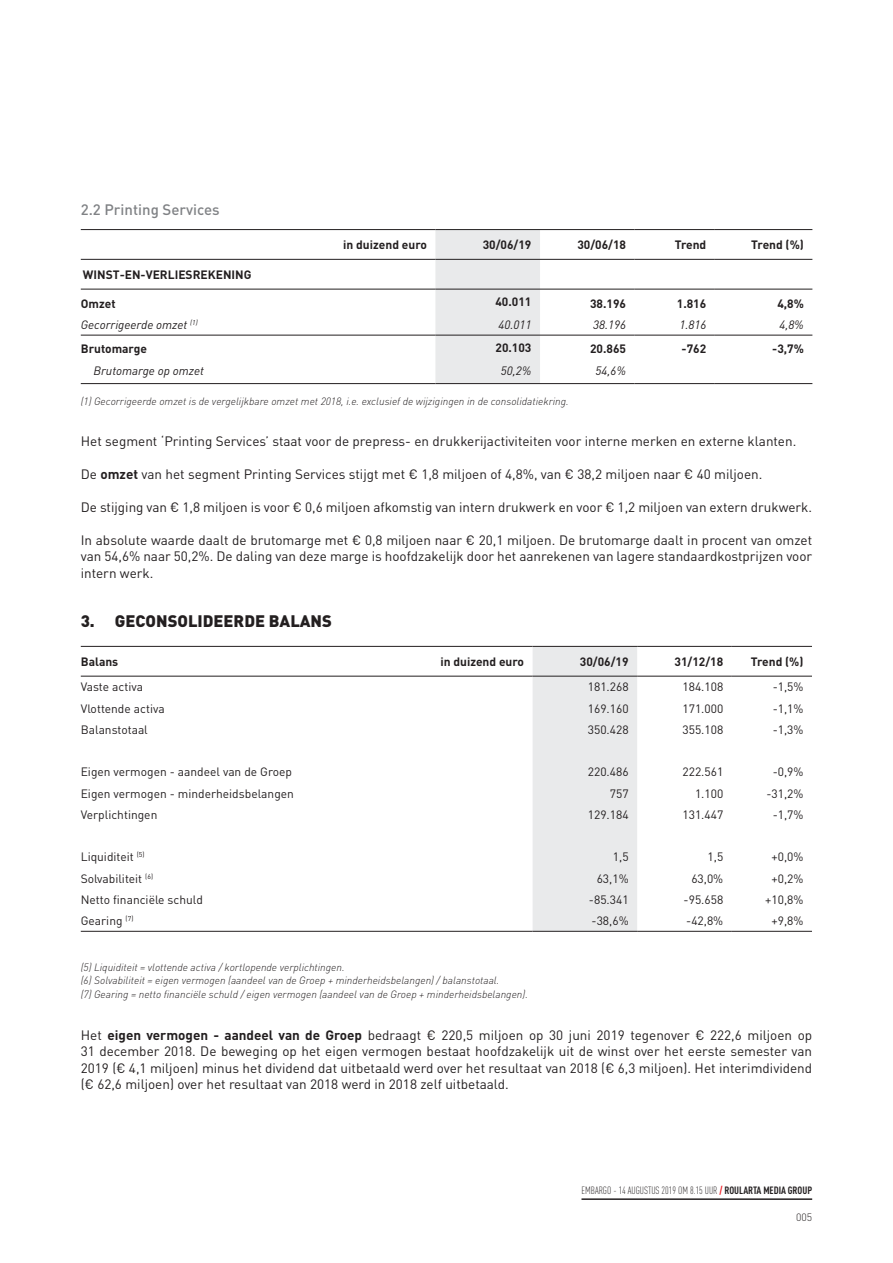
<style>
.page{position:relative;width:893px;height:1263px;background:#fff}
.page>*{position:absolute;margin:0;border:0;box-sizing:border-box;transform-origin:0 0}
.t1{font:900 16.5px "DIN";color:#231f20}
.t2{font:500 15px "DIN";color:#808285}
.t3{font:13.5px/16.5px "DIN";color:#231f20;text-align:justify}
.t4{font:12px "DIN";color:#231f20}
.t5{font:700 12px "DIN";color:#231f20}
.t6{font:italic 12px "DIN";color:#231f20}
.t7{font:italic 300 10.5px/13.5px "DIN";color:#231f20}
.t8{font:300 10.5px "DIN Cond";color:#231f20}
.t9{font:300 10.5px "DIN";color:#231f20}
.s1{font-weight:700}
.s2{font-weight:700;color:#ee1d23}
</style>
<div class="page">
<hr style="left:581px;top:1198px;width:231px;height:2px;background:#231f20">
<div style="left:435px;top:230px;width:105px;height:153px;background:#e9eaeb"></div>
<hr style="left:81px;top:229px;width:354px;height:1px;background:#231f20">
<hr style="left:540px;top:229px;width:95px;height:1px;background:#231f20">
<hr style="left:635px;top:229px;width:80px;height:1px;background:#231f20">
<hr style="left:715px;top:229px;width:97px;height:1px;background:#231f20">
<hr style="left:81px;top:259px;width:354px;height:1px;background:#231f20">
<hr style="left:540px;top:259px;width:95px;height:1px;background:#231f20">
<hr style="left:81px;top:289px;width:354px;height:1px;background:#231f20">
<hr style="left:635px;top:259px;width:80px;height:1px;background:#231f20">
<hr style="left:715px;top:259px;width:97px;height:1px;background:#231f20">
<hr style="left:435px;top:259px;width:105px;height:1px;background:#231f20">
<hr style="left:435px;top:229px;width:105px;height:1px;background:#231f20">
<hr style="left:81px;top:383px;width:354px;height:1px;background:#231f20">
<hr style="left:435px;top:383px;width:105px;height:1px;background:#231f20">
<hr style="left:540px;top:383px;width:95px;height:1px;background:#231f20">
<hr style="left:635px;top:383px;width:80px;height:1px;background:#231f20">
<hr style="left:715px;top:383px;width:97px;height:1px;background:#231f20">
<hr style="left:435px;top:289px;width:105px;height:1px;background:#231f20">
<hr style="left:540px;top:289px;width:95px;height:1px;background:#231f20">
<hr style="left:635px;top:289px;width:80px;height:1px;background:#231f20">
<hr style="left:715px;top:289px;width:97px;height:1px;background:#231f20">
<hr style="left:81px;top:335px;width:354px;height:1px;background:#231f20">
<hr style="left:435px;top:335px;width:105px;height:1px;background:#231f20">
<hr style="left:540px;top:335px;width:95px;height:1px;background:#231f20">
<hr style="left:635px;top:335px;width:80px;height:1px;background:#231f20">
<hr style="left:715px;top:335px;width:97px;height:1px;background:#231f20">
<div style="left:533px;top:647px;width:104px;height:284px;background:#e9eaeb"></div>
<hr style="left:81px;top:646px;width:452px;height:1px;background:#231f20">
<hr style="left:637px;top:646px;width:95px;height:1px;background:#231f20">
<hr style="left:732px;top:646px;width:80px;height:1px;background:#231f20">
<hr style="left:81px;top:676px;width:452px;height:1px;background:#231f20">
<hr style="left:637px;top:676px;width:95px;height:1px;background:#231f20">
<hr style="left:732px;top:676px;width:80px;height:1px;background:#231f20">
<hr style="left:533px;top:646px;width:104px;height:1px;background:#231f20">
<hr style="left:533px;top:676px;width:104px;height:1px;background:#231f20">
<hr style="left:81px;top:931px;width:452px;height:1px;background:#231f20">
<hr style="left:533px;top:931px;width:104px;height:1px;background:#231f20">
<hr style="left:637px;top:931px;width:95px;height:1px;background:#231f20">
<hr style="left:732px;top:931px;width:80px;height:1px;background:#231f20">
<p class="t2" style="left:81px;top:199px;width:140px">2.2 Printing Services</p>
<p class="t5" style="left:343px;top:237px;width:85px">in duizend euro</p>
<p class="t5" style="left:483px;top:237px;width:50px">30/06/19</p>
<p class="t5" style="left:577px;top:237px;width:50px">30/06/18</p>
<p class="t5" style="left:675px;top:237px;width:33px">Trend</p>
<p class="t5" style="left:751px;top:237px;width:54px">Trend (%)</p>
<p class="t5" style="left:83px;top:267px;width:170px">WINST-EN-VERLIESREKENING</p>
<p class="t5" style="left:81px;top:295px;width:36px">Omzet</p>
<p class="t5" style="left:495px;top:294px;width:37px">40.011</p>
<p class="t5" style="left:590px;top:295px;width:37px">38.196</p>
<p class="t5" style="left:677px;top:295px;width:31px">1.816</p>
<p class="t5" style="left:777px;top:295px;width:28px">4,8%</p>
<p class="t6" style="left:81px;top:317px;width:118px">Gecorrigeerde omzet <sup>(1)</sup></p>
<p class="t6" style="left:499px;top:317px;width:34px">40.011</p>
<p class="t6" style="left:593px;top:317px;width:34px">38.196</p>
<p class="t6" style="left:679px;top:317px;width:28px">1.816</p>
<p class="t6" style="left:779px;top:317px;width:26px">4,8%</p>
<p class="t5" style="left:81px;top:340px;width:68px">Brutomarge</p>
<p class="t5" style="left:495px;top:339px;width:37px">20.103</p>
<p class="t5" style="left:590px;top:340px;width:37px">20.865</p>
<p class="t5" style="left:682px;top:340px;width:26px">-762</p>
<p class="t5" style="left:772px;top:340px;width:33px">-3,7%</p>
<p class="t6" style="left:94px;top:363px;width:112px">Brutomarge op omzet</p>
<p class="t6" style="left:501px;top:363px;width:32px">50,2%</p>
<p class="t6" style="left:596px;top:363px;width:32px">54,6%</p>
<p class="t7" style="left:81px;top:394px;width:490px">(1) Gecorrigeerde omzet is de vergelijkbare omzet met 2018, i.e. exclusief de wijzigingen in de consolidatiekring.</p>
<p class="t3" style="left:81px;top:433px;width:717px">Het segment ‘Printing Services’ staat voor de prepress- en drukkerijactiviteiten voor interne merken en externe klanten.</p>
<p class="t3" style="left:81px;top:466px;width:683px">De <span class="s1">omzet</span> van het segment Printing Services stijgt met € 1,8 miljoen of 4,8%, van € 38,2 miljoen naar € 40 miljoen.</p>
<p class="t3" style="left:81px;top:499px;width:733px">De stijging van € 1,8 miljoen is voor € 0,6 miljoen afkomstig van intern drukwerk en voor € 1,2 miljoen van extern drukwerk.</p>
<p class="t3" style="left:81px;top:532px;width:733px">In absolute waarde daalt de brutomarge met € 0,8 miljoen naar € 20,1 miljoen. De brutomarge daalt in procent van omzet van 54,6% naar 50,2%. De daling van deze marge is hoofdzakelijk door het aanrekenen van lagere standaardkostprijzen voor intern werk.</p>
<p class="t1" style="left:81px;top:610px;width:253px">3. GECONSOLIDEERDE BALANS</p>
<p class="t5" style="left:81px;top:654px;width:39px">Balans</p>
<p class="t5" style="left:440px;top:654px;width:85px">in duizend euro</p>
<p class="t5" style="left:580px;top:654px;width:50px">30/06/19</p>
<p class="t5" style="left:674px;top:654px;width:50px">31/12/18</p>
<p class="t5" style="left:751px;top:654px;width:54px">Trend (%)</p>
<p class="t4" style="left:81px;top:680px;width:64px">Vaste activa</p>
<p class="t4" style="left:588px;top:680px;width:42px">181.268</p>
<p class="t4" style="left:682px;top:680px;width:42px">184.108</p>
<p class="t4" style="left:773px;top:680px;width:32px">-1,5%</p>
<p class="t4" style="left:81px;top:701px;width:85px">Vlottende activa</p>
<p class="t4" style="left:588px;top:701px;width:42px">169.160</p>
<p class="t4" style="left:682px;top:701px;width:42px">171.000</p>
<p class="t4" style="left:773px;top:701px;width:32px">-1,1%</p>
<p class="t4" style="left:81px;top:723px;width:69px">Balanstotaal</p>
<p class="t4" style="left:588px;top:723px;width:42px">350.428</p>
<p class="t4" style="left:682px;top:723px;width:42px">355.108</p>
<p class="t4" style="left:773px;top:723px;width:32px">-1,3%</p>
<p class="t4" style="left:81px;top:765px;width:213px">Eigen vermogen - aandeel van de Groep</p>
<p class="t4" style="left:588px;top:765px;width:42px">220.486</p>
<p class="t4" style="left:682px;top:765px;width:42px">222.561</p>
<p class="t4" style="left:773px;top:765px;width:32px">-0,9%</p>
<p class="t4" style="left:81px;top:786px;width:215px">Eigen vermogen - minderheidsbelangen</p>
<p class="t4" style="left:610px;top:786px;width:20px">757</p>
<p class="t4" style="left:695px;top:786px;width:30px">1.100</p>
<p class="t4" style="left:766px;top:786px;width:39px">-31,2%</p>
<p class="t4" style="left:81px;top:808px;width:78px">Verplichtingen</p>
<p class="t4" style="left:588px;top:808px;width:42px">129.184</p>
<p class="t4" style="left:682px;top:808px;width:42px">131.447</p>
<p class="t4" style="left:773px;top:808px;width:32px">-1,7%</p>
<p class="t4" style="left:81px;top:850px;width:65px">Liquiditeit <sup>(5)</sup></p>
<p class="t4" style="left:613px;top:850px;width:17px">1,5</p>
<p class="t4" style="left:708px;top:850px;width:17px">1,5</p>
<p class="t4" style="left:771px;top:850px;width:33px">+0,0%</p>
<p class="t4" style="left:81px;top:871px;width:74px">Solvabiliteit <sup>(6)</sup></p>
<p class="t4" style="left:597px;top:871px;width:33px">63,1%</p>
<p class="t4" style="left:691px;top:871px;width:33px">63,0%</p>
<p class="t4" style="left:771px;top:871px;width:33px">+0,2%</p>
<p class="t4" style="left:81px;top:893px;width:124px">Netto financiële schuld</p>
<p class="t4" style="left:589px;top:893px;width:41px">-85.341</p>
<p class="t4" style="left:684px;top:893px;width:41px">-95.658</p>
<p class="t4" style="left:765px;top:893px;width:40px">+10,8%</p>
<p class="t4" style="left:81px;top:914px;width:54px">Gearing <sup>(7)</sup></p>
<p class="t4" style="left:592px;top:914px;width:39px">-38,6%</p>
<p class="t4" style="left:686px;top:914px;width:39px">-42,8%</p>
<p class="t4" style="left:771px;top:914px;width:33px">+9,8%</p>
<p class="t7" style="left:81px;top:960px;width:449px">(5) Liquiditeit = vlottende activa / kortlopende verplichtingen.<br>(6) Solvabiliteit = eigen vermogen (aandeel van de Groep + minderheidsbelangen) / balanstotaal.<br>(7) Gearing = netto financiële schuld / eigen vermogen (aandeel van de Groep + minderheidsbelangen).</p>
<p class="t3" style="left:81px;top:1027px;width:733px">Het <span class="s1">eigen vermogen - aandeel van de Groep</span> bedraagt € 220,5 miljoen op 30 juni 2019 tegenover € 222,6 miljoen op 31 december 2018. De beweging op het eigen vermogen bestaat hoofdzakelijk uit de winst over het eerste semester van 2019 (€ 4,1 miljoen) minus het dividend dat uitbetaald werd over het resultaat van 2018 (€ 6,3 miljoen). Het interimdividend (€ 62,6 miljoen) over het resultaat van 2018 werd in 2018 zelf uitbetaald.</p>
<p class="t8" style="left:581px;top:1184px;width:232px">EMBARGO - 14 AUGUSTUS 2019 OM 8.15 UUR <span class="s2">/</span> <span class="s1">ROULARTA MEDIA GROUP</span></p>
<p class="t9" style="left:796px;top:1210px;width:18px">005</p>
</div>
